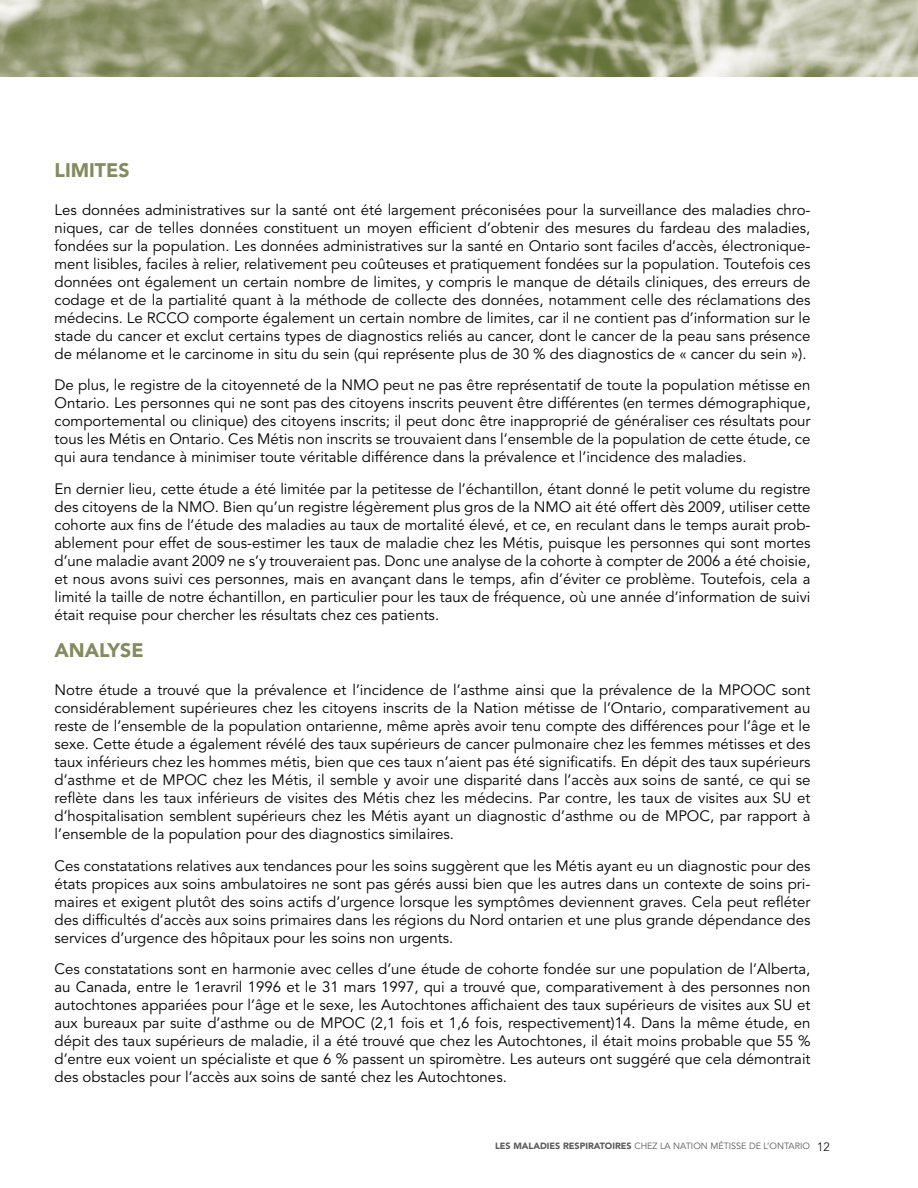
<style>
.page{position:relative;width:918px;height:1188px;background:#fff}
.page>*{position:absolute;margin:0;border:0;box-sizing:border-box;transform-origin:0 0}
.t1{font:900 19.5px "Avenir LT Std";color:#838b5f}
.t2{font:15px/18px "Avenir LT Std";color:#000;text-align:justify}
.t3{font:9px "Avenir LT Std";color:#58595b}
.s1{font-weight:900}
.s2{font-weight:300;font-size:12px;color:#000}
</style>
<div class="page">
<img style="left:0;top:0;width:918px;height:77px">
<h1 class="t1" style="left:55px;top:158px;width:77px">LIMITES</h1>
<p class="t2" style="left:55px;top:201px;width:758px">Les données administratives sur la santé ont été largement préconisées pour la surveillance des maladies chro&shy;niques, car de telles données constituent un moyen efficient d’obtenir des mesures du fardeau des maladies, fondées sur la population. Les données administratives sur la santé en Ontario sont faciles d’accès, électronique&shy;ment lisibles, faciles à relier, relativement peu coûteuses et pratiquement fondées sur la population. Toutefois ces données ont également un certain nombre de limites, y compris le manque de détails cliniques, des erreurs de codage et de la partialité quant à la méthode de collecte des données, notamment celle des réclamations des médecins. Le RCCO comporte également un certain nombre de limites, car il ne contient pas d’information sur le stade du cancer et exclut certains types de diagnostics reliés au cancer, dont le cancer de la peau sans présence de mélanome et le carcinome in situ du sein (qui représente plus de 30 % des diagnostics de « cancer du sein »).</p>
<p class="t2" style="left:55px;top:377px;width:758px">De plus, le registre de la citoyenneté de la NMO peut ne pas être représentatif de toute la population métisse en Ontario. Les personnes qui ne sont pas des citoyens inscrits peuvent être différentes (en termes démographique, comportemental ou clinique) des citoyens inscrits; il peut donc être inapproprié de généraliser ces résultats pour tous les Métis en Ontario. Ces Métis non inscrits se trouvaient dans l’ensemble de la population de cette étude, ce qui aura tendance à minimiser toute véritable différence dans la prévalence et l’incidence des maladies.</p>
<p class="t2" style="left:55px;top:480px;width:758px">En dernier lieu, cette étude a été limitée par la petitesse de l’échantillon, étant donné le petit volume du registre des citoyens de la NMO. Bien qu’un registre légèrement plus gros de la NMO ait été offert dès 2009, utiliser cette cohorte aux fins de l’étude des maladies au taux de mortalité élevé, et ce, en reculant dans le temps aurait prob&shy;ablement pour effet de sous-estimer les taux de maladie chez les Métis, puisque les personnes qui sont mortes d’une maladie avant 2009 ne s’y trouveraient pas. Donc une analyse de la cohorte à compter de 2006 a été choisie, et nous avons suivi ces personnes, mais en avançant dans le temps, afin d’éviter ce problème. Toutefois, cela a limité la taille de notre échantillon, en particulier pour les taux de fréquence, où une année d’information de suivi était requise pour chercher les résultats chez ces patients.</p>
<h1 class="t1" style="left:55px;top:638px;width:91px">ANALYSE</h1>
<p class="t2" style="left:55px;top:681px;width:757px">Notre étude a trouvé que la prévalence et l’incidence de l’asthme ainsi que la prévalence de la MPOOC sont considérablement supérieures chez les citoyens inscrits de la Nation métisse de l’Ontario, comparativement au reste de l’ensemble de la population ontarienne, même après avoir tenu compte des différences pour l’âge et le sexe. Cette étude a également révélé des taux supérieurs de cancer pulmonaire chez les femmes métisses et des taux inférieurs chez les hommes métis, bien que ces taux n’aient pas été significatifs. En dépit des taux supérieurs d’asthme et de MPOC chez les Métis, il semble y avoir une disparité dans l’accès aux soins de santé, ce qui se reflète dans les taux inférieurs de visites des Métis chez les médecins. Par contre, les taux de visites aux SU et d’hospitalisation semblent supérieurs chez les Métis ayant un diagnostic d’asthme ou de MPOC, par rapport à l’ensemble de la population pour des diagnostics similaires.</p>
<p class="t2" style="left:55px;top:857px;width:758px">Ces constatations relatives aux tendances pour les soins suggèrent que les Métis ayant eu un diagnostic pour des états propices aux soins ambulatoires ne sont pas gérés aussi bien que les autres dans un contexte de soins pri&shy;maires et exigent plutôt des soins actifs d’urgence lorsque les symptômes deviennent graves. Cela peut refléter des difficultés d’accès aux soins primaires dans les régions du Nord ontarien et une plus grande dépendance des services d’urgence des hôpitaux pour les soins non urgents.</p>
<p class="t2" style="left:55px;top:960px;width:758px">Ces constatations sont en harmonie avec celles d’une étude de cohorte fondée sur une population de l’Alberta, au Canada, entre le 1eravril 1996 et le 31 mars 1997, qui a trouvé que, comparativement à des personnes non autochtones appariées pour l’âge et le sexe, les Autochtones affichaient des taux supérieurs de visites aux SU et aux bureaux par suite d’asthme ou de MPOC (2,1 fois et 1,6 fois, respectivement)14. Dans la même étude, en dépit des taux supérieurs de maladie, il a été trouvé que chez les Autochtones, il était moins probable que 55 % d’entre eux voient un spécialiste et que 6 % passent un spiromètre. Les auteurs ont suggéré que cela démontrait des obstacles pour l’accès aux soins de santé chez les Autochtones.</p>
<p class="t3" style="left:495px;top:1141px;width:336px"><span class="s1">LES MALADIES RESPIRATOIRES</span> CHEZ LA NATION MÉTISSE DE L’ONTARIO <span class="s2">12</span></p>
</div>
